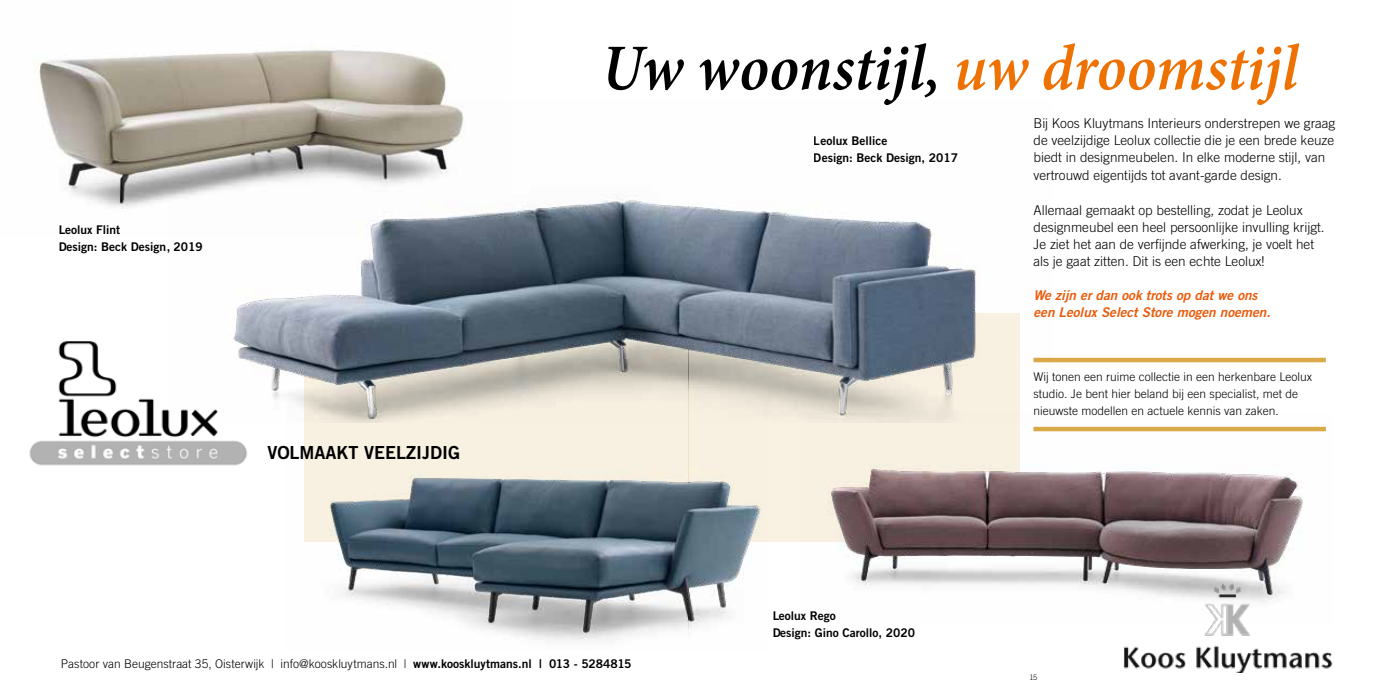
<style>
.page{position:relative;width:1378px;height:689px;background:#fff}
.page>*{position:absolute;margin:0;border:0;box-sizing:border-box;transform-origin:0 0}
.t1{font:italic 600 condensed 66.15px "Minion Pro";letter-spacing:-.005em;color:#000}
.t2{font:18px "Trade Gothic LT Std Bd 2";color:#000}
.t3{font:300 13.5px/17.4px "Trade Gothic LT Std";color:#000}
.t4{font:13.5px/17px "Trade Gothic LT Std Bd 2 Obl";color:#ea5b0b}
.t5{font:300 12px/17px "Trade Gothic LT Std";color:#000}
.t6{font:12px/17px "Trade Gothic LT Std Bd 2";color:#000}
.t7{font:300 7.5px "Trade Gothic LT Std";color:#000}
.s1{color:#ee7203}
.s2{font-family:"Trade Gothic LT Std Bd 2";font-weight:400}
</style>
<div class="page">
<img style="left:29px;top:341px;width:218px;height:125px">
<img style="left:167px;top:196px;width:522px;height:226px">
<img style="left:35px;top:49px;width:475px;height:187px">
<img style="left:286px;top:397px;width:464px;height:243px">
<img style="left:1123px;top:624px;width:210px;height:49px">
<svg style="left:689px;top:422px;width:112px;height:120px;background:#d2d2ca"></svg>
<img style="left:689px;top:206px;width:364px;height:216px">
<img style="left:801px;top:412px;width:525px;height:212px">
<hr style="left:1033px;top:358px;width:293px;height:4px;background:#d9aa47">
<hr style="left:1033px;top:427px;width:293px;height:4px;background:#d9aa47">
<p class="t6" style="left:58px;top:221px;width:146px">Leolux Flint<br>Design: Beck Design, 2019</p>
<h2 class="t2" style="left:267px;top:441px;width:194px">VOLMAAKT VEELZIJDIG</h2>
<h1 class="t1" style="left:601px;top:23px;width:698px">Uw woonstijl, <span class="s1">uw droomstijl</span></h1>
<p class="t6" style="left:814px;top:132px;width:146px">Leolux Bellice<br>Design: Beck Design, 2017</p>
<p class="t3" style="left:1033px;top:115px;width:303px">Bij Koos Kluytmans Interieurs onderstrepen we graag de veelzijdige Leolux collectie die je een brede keuze biedt in designmeubelen. In elke moderne stijl, van vertrouwd eigentijds tot avant-garde design.</p>
<p class="t3" style="left:1033px;top:202px;width:293px;line-height:17px">Allemaal gemaakt op bestelling, zodat je Leolux designmeubel een heel persoonlijke invulling krijgt.<br>Je ziet het aan de verfijnde afwerking, je voelt het als je gaat zitten. Dit is een echte Leolux!</p>
<p class="t4" style="left:1033px;top:287px;width:238px">We zijn er dan ook trots op dat we ons een Leolux Select Store mogen noemen.</p>
<p class="t5" style="left:1033px;top:368px;width:280px">Wij tonen een ruime collectie in een herkenbare Leolux studio. Je bent hier beland bij een specialist, met de nieuwste modellen en actuele kennis van zaken.</p>
<p class="t6" style="left:772px;top:607px;width:144px">Leolux Rego<br>Design: Gino Carollo, 2020</p>
<p class="t5" style="left:61px;top:655px;width:572px">Pastoor van Beugenstraat 35, Oisterwijk | info@kooskluytmans.nl | <span class="s2">www.kooskluytmans.nl | 013 - 5284815</span></p>
<p class="t7" style="left:1029px;top:672px;width:9px">15</p>
</div>
